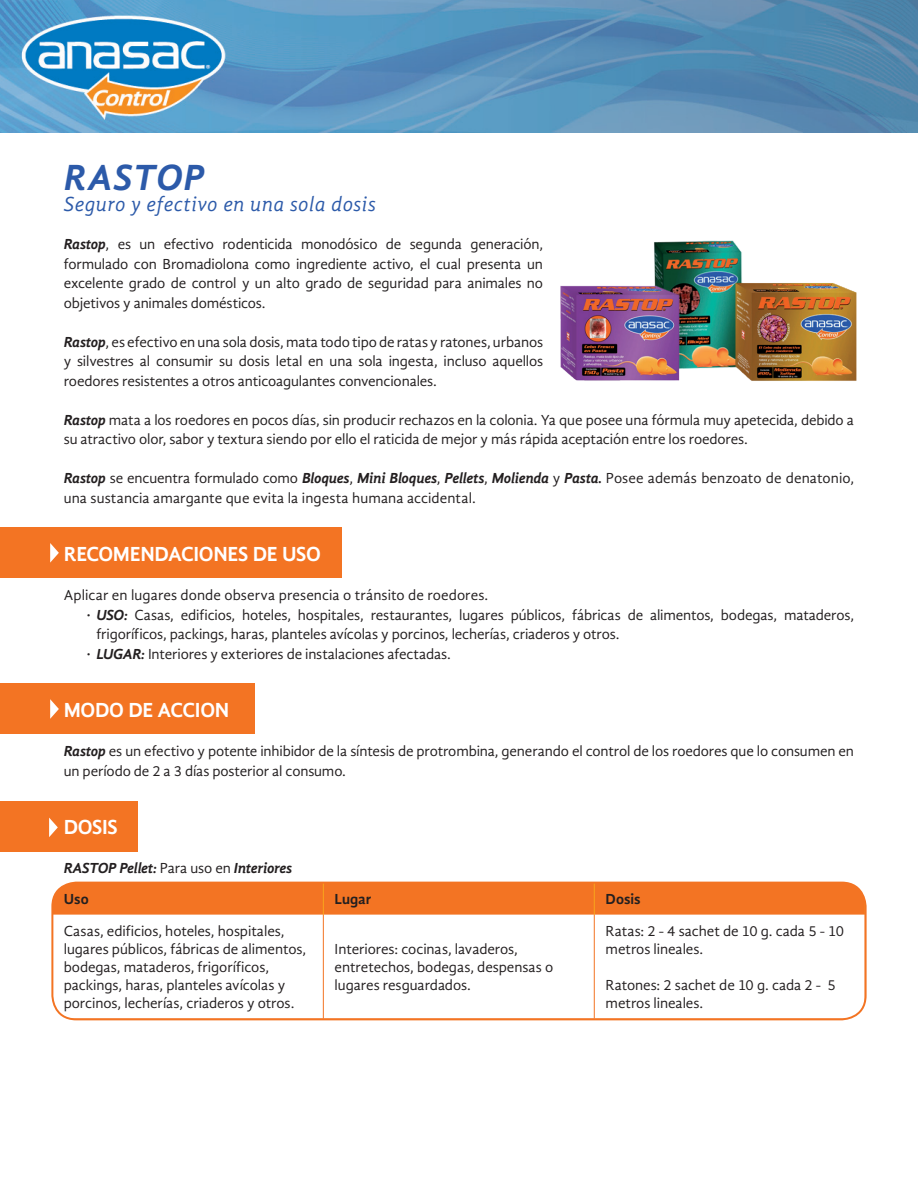
<style>
.page{position:relative;width:918px;height:1188px;background:#fff}
.page>*{position:absolute;margin:0;border:0;box-sizing:border-box;transform-origin:0 0}
.t1{font:italic 700 37.5px "Gandhi Sans";letter-spacing:.02em;color:#2c5aa9}
.t2{font:700 21px "Gandhi Sans";letter-spacing:-.015em;color:#fff}
.t3{font:italic 21px "Gandhi Sans";letter-spacing:.02em;color:#2c5aa9}
.t4{font:15px/19.5px "Gandhi Sans";letter-spacing:-.01em;color:#231f20}
.t5{font:italic 700 15px "Gandhi Sans";letter-spacing:-.015em;color:#231f20}
.t6{font:700 15px "Gandhi Sans";color:#231f20}
.s1{font-weight:700;font-style:italic}
.s2{font-weight:700}
.s3{font-weight:400;font-style:normal}
</style>
<div class="page">
<img style="left:0;top:0;width:918px;height:133px">
<div style="left:0;top:802px;width:138px;height:50px;background:#f37423"></div>
<svg style="left:49px;top:818px;width:9px;height:19px"></svg>
<div style="left:0;top:683px;width:254px;height:51px;background:#f37423"></div>
<svg style="left:50px;top:699px;width:9px;height:20px"></svg>
<div style="left:0;top:527px;width:341px;height:51px;background:#f37423"></div>
<svg style="left:50px;top:543px;width:9px;height:20px"></svg>
<img style="left:560px;top:240px;width:297px;height:141px">
<div style="left:52px;top:883px;width:812px;height:32px;background:#f37423"></div>
<hr style="left:52px;top:1019px;width:271px;height:1px;background:#f37423">
<hr style="left:323px;top:915px;width:1px;height:104px;background:#f37423">
<hr style="left:594px;top:915px;width:1px;height:104px;background:#f37423">
<hr style="left:865px;top:915px;width:1px;height:104px;background:#f37423">
<hr style="left:594px;top:1019px;width:272px;height:1px;background:#f37423">
<hr style="left:323px;top:883px;width:1px;height:32px;background:#f9a51b">
<hr style="left:594px;top:883px;width:1px;height:32px;background:#f9a51b">
<hr style="left:865px;top:883px;width:1px;height:32px;background:#f9a51b">
<div style="left:51px;top:882px;width:816px;height:138px;border:2px solid #f37423;border-radius:24px"></div>
<h1 class="t1" style="left:64px;top:156px;width:142px">RASTOP</h1>
<h2 class="t3" style="left:64px;top:192px;width:314px">Seguro y efectivo en una sola dosis</h2>
<p class="t4" style="left:64px;top:234px;width:481px;text-align:justify"><span class="s1">Rastop</span>, es un efectivo rodenticida monodósico de segunda generación, formulado con Bromadiolona como ingrediente activo, el cual presenta un excelente grado de control y un alto grado de seguridad para animales no objetivos y animales domésticos.</p>
<p class="t4" style="left:64px;top:332px;width:481px;text-align:justify"><span class="s1">Rastop</span>, es efectivo en una sola dosis, mata todo tipo de ratas y ratones, urbanos y silvestres al consumir su dosis letal en una sola ingesta, incluso aquellos roedores resistentes a otros anticoagulantes convencionales.</p>
<p class="t4" style="left:64px;top:410px;width:792px"><span class="s1">Rastop</span> mata a los roedores en pocos días, sin producir rechazos en la colonia. Ya que posee una fórmula muy apetecida, debido a su atractivo olor, sabor y textura siendo por ello el raticida de mejor y más rápida aceptación entre los roedores.</p>
<p class="t4" style="left:64px;top:468px;width:792px"><span class="s1">Rastop</span> se encuentra formulado como <span class="s1">Bloques</span>, <span class="s1">Mini Bloques</span>, <span class="s1">Pellets</span>, <span class="s1">Molienda</span> y <span class="s1">Pasta.</span> Posee además benzoato de denatonio, una sustancia amargante que evita la ingesta humana accidental.</p>
<h2 class="t2" style="left:64px;top:542px;width:259px">RECOMENDACIONES DE USO</h2>
<p class="t4" style="left:64px;top:585px;width:426px">Aplicar en lugares donde observa presencia o tránsito de roedores.</p>
<p class="t4" style="left:87px;top:605px;width:769px"><span class="s2">·</span> <span class="s1">USO:</span> Casas, edificios, hoteles, hospitales, restaurantes, lugares públicos, fábricas de alimentos, bodegas, mataderos,</p>
<p class="t4" style="left:87px;top:644px;width:366px"><span class="s2">·</span> <span class="s1">LUGAR:</span> Interiores y exteriores de instalaciones afectadas.</p>
<p class="t4" style="left:96px;top:624px;width:525px">frigoríficos, packings, haras, planteles avícolas y porcinos, lecherías, criaderos y otros.</p>
<h2 class="t2" style="left:64px;top:698px;width:167px">MODO DE ACCION</h2>
<p class="t4" style="left:64px;top:741px;width:792px"><span class="s1">Rastop</span> es un efectivo y potente inhibidor de la síntesis de protrombina, generando el control de los roedores que lo consumen en un período de 2 a 3 días posterior al consumo.</p>
<h2 class="t2" style="left:64px;top:815px;width:12px">dosis</h2>
<p class="t5" style="left:64px;top:859px;width:230px">RASTOP Pellet: <span class="s3">Para uso en</span> Interiores</p>
<p class="t6" style="left:64px;top:891px;width:26px">Uso</p>
<p class="t6" style="left:335px;top:891px;width:38px">Lugar</p>
<p class="t6" style="left:606px;top:891px;width:37px">Dosis</p>
<p class="t4" style="left:64px;top:922px;width:244px;line-height:18px">Casas, edificios, hoteles, hospitales, lugares públicos, fábricas de alimentos, bodegas, mataderos, frigoríficos, packings, haras, planteles avícolas y porcinos, lecherías, criaderos y otros.</p>
<p class="t4" style="left:606px;top:922px;width:240px;line-height:18px">Ratas: 2 - 4 sachet de 10 g. cada 5 - 10 metros lineales.</p>
<p class="t4" style="left:606px;top:976px;width:232px;line-height:18px">Ratones: 2 sachet de 10 g. cada 2 - 5 metros lineales.</p>
<p class="t4" style="left:335px;top:940px;width:220px;line-height:18px">Interiores: cocinas, lavaderos, entretechos, bodegas, despensas o lugares resguardados.</p>
</div>
